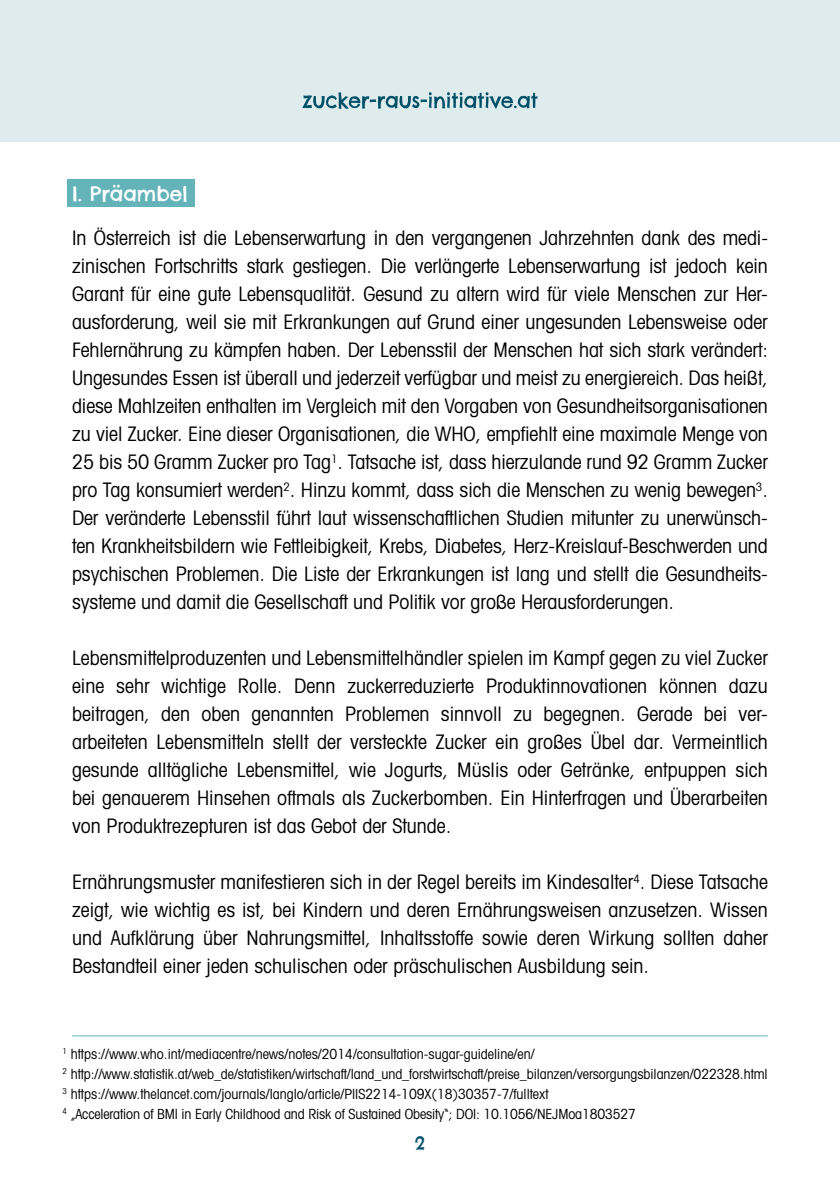
<style>
.page{position:relative;width:840px;height:1191px;background:#fff}
.page>*{position:absolute;margin:0;border:0;box-sizing:border-box;transform-origin:0 0}
.t1{font:condensed 20px/28px "Avant Garde";color:#000;text-align:justify}
.t2{font:20px "Chelsea Market";color:#fff}
.t3{font:18px "Chelsea Market";color:#005168}
.t4{font:condensed 14px/20px "Avant Garde";letter-spacing:-.005em;color:#000}
</style>
<div class="page">
<div style="left:67px;top:180px;width:127px;height:27px;background:#63b3b9"></div>
<div style="left:0;top:0;width:839px;height:142px;background:#dfecee"></div>
<hr style="left:72px;top:1035px;width:695px;height:1px;background:#63b3b9">
<svg style="left:302px;top:92px;width:235px;height:17px"></svg>
<p class="t2" style="left:72px;top:181px;width:117px">I. Präambel</p>
<p class="t1" style="left:72px;top:223px;width:697px">In Österreich ist die Lebenserwartung in den vergangenen Jahrzehnten dank des medi&shy;zinischen Fortschritts stark gestiegen. Die verlängerte Lebenserwartung ist jedoch kein Garant für eine gute Lebensqualität. Gesund zu altern wird für viele Menschen zur Her&shy;ausforderung, weil sie mit Erkrankungen auf Grund einer ungesunden Lebensweise oder Fehlernährung zu kämpfen haben. Der Lebensstil der Menschen hat sich stark verändert:<br>Ungesundes Essen ist überall und jederzeit verfügbar und meist zu energiereich. Das heißt, diese Mahlzeiten enthalten im Vergleich mit den Vorgaben von Gesundheitsorganisationen zu viel Zucker. Eine dieser Organisationen, die WHO, empfiehlt eine maximale Menge von 25 bis 50 Gramm Zucker pro Tag<sup>1</sup>. Tatsache ist, dass hierzulande rund 92 Gramm Zucker pro Tag konsumiert werden<sup>2</sup>. Hinzu kommt, dass sich die Menschen zu wenig bewegen<sup>3</sup>.<br>Der veränderte Lebensstil führt laut wissenschaftlichen Studien mitunter zu unerwünsch&shy;ten Krankheitsbildern wie Fettleibigkeit, Krebs, Diabetes, Herz-Kreislauf-Beschwerden und psychischen Problemen. Die Liste der Erkrankungen ist lang und stellt die Gesundheits&shy;systeme und damit die Gesellschaft und Politik vor große Herausforderungen.</p>
<p class="t1" style="left:72px;top:643px;width:697px">Lebensmittelproduzenten und Lebensmittelhändler spielen im Kampf gegen zu viel Zucker eine sehr wichtige Rolle. Denn zuckerreduzierte Produktinnovationen können dazu beitragen, den oben genannten Problemen sinnvoll zu begegnen. Gerade bei ver&shy;arbeiteten Lebensmitteln stellt der versteckte Zucker ein großes Übel dar. Vermeintlich gesunde alltägliche Lebensmittel, wie Jogurts, Müslis oder Getränke, entpuppen sich bei genauerem Hinsehen oftmals als Zuckerbomben. Ein Hinterfragen und Überarbeiten von Produktrezepturen ist das Gebot der Stunde.</p>
<p class="t1" style="left:72px;top:867px;width:697px">Ernährungsmuster manifestieren sich in der Regel bereits im Kindesalter<sup>4</sup>. Diese Tatsache zeigt, wie wichtig es ist, bei Kindern und deren Ernährungsweisen anzusetzen. Wissen und Aufklärung über Nahrungsmittel, Inhaltsstoffe sowie deren Wirkung sollten daher Bestandteil einer jeden schulischen oder präschulischen Ausbildung sein.</p>
<p class="t4" style="left:62px;top:1043px;width:706px"><sup>1</sup> https://www.who.int/mediacentre/news/notes/2014/consultation-sugar-guideline/en/<br><sup>2</sup> http://www.statistik.at/web_de/statistiken/wirtschaft/land_und_forstwirtschaft/preise_bilanzen/versorgungsbilanzen/022328.html <sup>3</sup> https://www.thelancet.com/journals/langlo/article/PIIS2214-109X(18)30357-7/fulltext<br><sup>4</sup> „Acceleration of BMI in Early Childhood and Risk of Sustained Obesity“; DOI: 10.1056/NEJMoa1803527</p>
<p class="t3" style="left:414px;top:1131px;width:12px">2</p>
</div>
